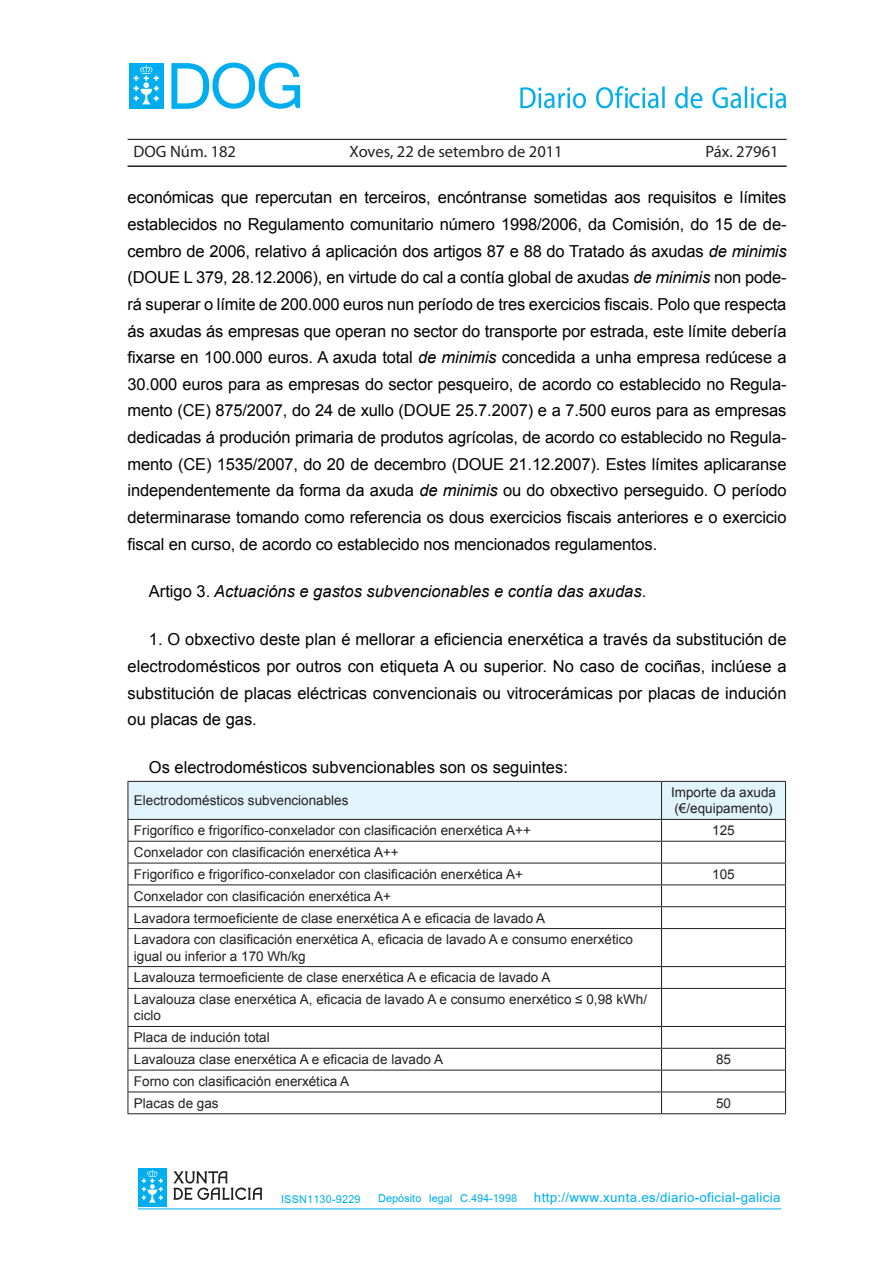
<style>
.page{position:relative;width:893px;height:1263px;background:#fff}
.page>*{position:absolute;margin:0;border:0;box-sizing:border-box;transform-origin:0 0}
.t1{font:21.15px "Kartika";letter-spacing:.015em;color:#00aeef}
.DOG_BASE_SANGRIA{font:16.5px/26.7px "Arial";color:#000001;text-align:justify}
.DOG_BASE_SANGRIA-2{font:italic 16.5px "Arial";color:#000001}
.t2{font:16.5px "Myriad Pro";color:#231f20}
.t3{font:13.5px/16.2px "Arial";color:#231f20}
.s1{font-style:italic}
.s2{font-style:normal}
.s3{font-size:17.25px}
</style>
<div class="page">
<hr style="left:128px;top:139px;width:659px;height:1px;background:#231f20">
<hr style="left:128px;top:165px;width:659px;height:2px;background:#231f20">
<svg style="left:520px;top:86px;width:266px;height:22px"></svg>
<div style="left:129px;top:63px;width:35px;height:46px;background:#00aeef"></div>
<svg style="left:134px;top:65px;width:25px;height:39px"></svg>
<svg style="left:171px;top:63px;width:129px;height:46px"></svg>
<div style="left:138px;top:1168px;width:29px;height:38px;background:#00aeef"></div>
<svg style="left:142px;top:1170px;width:21px;height:32px"></svg>
<svg style="left:173px;top:1171px;width:89px;height:29px"></svg>
<hr style="left:138px;top:1208px;width:643px;height:1px;background:#00aeef">
<svg style="left:128px;top:781px;width:658px;height:147px"></svg>
<hr style="left:128px;top:928px;width:534px;height:1px;background:#231f20">
<hr style="left:128px;top:929px;width:1px;height:37px;background:#231f20">
<hr style="left:662px;top:928px;width:124px;height:1px;background:#231f20">
<hr style="left:661px;top:929px;width:1px;height:37px;background:#231f20">
<hr style="left:785px;top:929px;width:1px;height:37px;background:#231f20">
<hr style="left:128px;top:966px;width:534px;height:1px;background:#231f20">
<svg style="left:128px;top:967px;width:1px;height:21px"></svg>
<hr style="left:662px;top:966px;width:124px;height:1px;background:#231f20">
<svg style="left:661px;top:967px;width:1px;height:21px"></svg>
<svg style="left:785px;top:967px;width:1px;height:21px"></svg>
<hr style="left:128px;top:988px;width:534px;height:1px;background:#231f20">
<hr style="left:128px;top:989px;width:1px;height:37px;background:#231f20">
<hr style="left:662px;top:988px;width:124px;height:1px;background:#231f20">
<hr style="left:661px;top:989px;width:1px;height:37px;background:#231f20">
<hr style="left:785px;top:989px;width:1px;height:37px;background:#231f20">
<hr style="left:128px;top:1026px;width:534px;height:1px;background:#231f20">
<hr style="left:662px;top:1026px;width:124px;height:1px;background:#231f20">
<hr style="left:128px;top:1048px;width:534px;height:1px;background:#231f20">
<hr style="left:662px;top:1048px;width:124px;height:1px;background:#231f20">
<hr style="left:128px;top:1070px;width:534px;height:1px;background:#231f20">
<hr style="left:662px;top:1070px;width:124px;height:1px;background:#231f20">
<hr style="left:128px;top:1091px;width:534px;height:1px;background:#231f20">
<svg style="left:128px;top:1027px;width:1px;height:86px"></svg>
<hr style="left:662px;top:1091px;width:124px;height:1px;background:#231f20">
<svg style="left:661px;top:1027px;width:1px;height:86px"></svg>
<svg style="left:785px;top:1027px;width:1px;height:86px"></svg>
<hr style="left:128px;top:1113px;width:534px;height:1px;background:#231f20">
<hr style="left:662px;top:1113px;width:124px;height:1px;background:#231f20">
<p class="t2" style="left:134px;top:141px;width:104px">DOG Núm. 182</p>
<p class="t2" style="left:349px;top:141px;width:215px">Xoves, 22 de setembro de 2011</p>
<p class="t2" style="left:705px;top:141px;width:75px">Páx. 27961</p>
<p class="DOG_BASE_SANGRIA" style="left:128px;top:184px;width:661px">económicas que repercutan en terceiros, encóntranse sometidas aos requisitos e límites establecidos no Regulamento comunitario número 1998/2006, da Comisión, do 15 de de&shy;cembro de 2006, relativo á aplicación dos artigos 87 e 88 do Tratado ás axudas <span class="s1">de minimis </span>(DOUE L 379, 28.12.2006), en virtude do cal a contía global de axudas <span class="s1">de minimis</span> non pode&shy;rá superar o límite de 200.000 euros nun período de tres exercicios fiscais. Polo que respecta ás axudas ás empresas que operan no sector do transporte por estrada, este límite debería fixarse en 100.000 euros. A axuda total <span class="s1">de minimis</span> concedida a unha empresa redúcese a 30.000 euros para as empresas do sector pesqueiro, de acordo co establecido no Regula&shy;mento (CE) 875/2007, do 24 de xullo (DOUE 25.7.2007) e a 7.500 euros para as empresas dedicadas á produción primaria de produtos agrícolas, de acordo co establecido no Regula&shy;mento (CE) 1535/2007, do 20 de decembro (DOUE 21.12.2007). Estes límites aplicaranse independentemente da forma da axuda <span class="s1">de minimis</span> ou do obxectivo perseguido. O período determinarase tomando como referencia os dous exercicios fiscais anteriores e o exercicio fiscal en curso, de acordo co establecido nos mencionados regulamentos.</p>
<p class="DOG_BASE_SANGRIA-2" style="left:149px;top:581px;width:499px"><span class="s2">Artigo 3.</span> Actuacións e gastos subvencionables e contía das axudas<span class="s2">.</span></p>
<p class="DOG_BASE_SANGRIA" style="left:128px;top:626px;width:661px;text-indent:21px">1. O obxectivo deste plan é mellorar a eficiencia enerxética a través da substitución de electrodomésticos por outros con etiqueta A ou superior. No caso de cociñas, inclúese a substitución de placas eléctricas convencionais ou vitrocerámicas por placas de indución ou placas de gas.</p>
<p class="DOG_BASE_SANGRIA" style="left:149px;top:754px;width:421px">Os electrodomésticos subvencionables son os seguintes:</p>
<p class="t3" style="left:134px;top:793px;width:216px">Electrodomésticos subvencionables</p>
<p class="t3" style="left:671px;top:784px;width:107px">Importe da axuda (€/equipamento)</p>
<p class="t3" style="left:134px;top:822px;width:398px">Frigorífico e frigorífico-conxelador con clasificación enerxética A++</p>
<p class="t3" style="left:712px;top:822px;width:24px">125</p>
<p class="t3" style="left:134px;top:844px;width:266px">Conxelador con clasificación enerxética A++</p>
<p class="t3" style="left:134px;top:866px;width:391px">Frigorífico e frigorífico-conxelador con clasificación enerxética A+</p>
<p class="t3" style="left:712px;top:866px;width:24px">105</p>
<p class="t3" style="left:134px;top:888px;width:259px">Conxelador con clasificación enerxética A+</p>
<p class="t3" style="left:134px;top:910px;width:413px">Lavadora termoeficiente de clase enerxética A e eficacia de lavado A</p>
<p class="t3" style="left:134px;top:932px;width:501px">Lavadora con clasificación enerxética A, eficacia de lavado A e consumo enerxético igual ou inferior a 170 Wh/kg</p>
<p class="t3" style="left:134px;top:970px;width:418px">Lavalouza termoeficiente de clase enerxética A e eficacia de lavado A</p>
<p class="t3" style="left:134px;top:991px;width:515px">Lavalouza clase enerxética A, eficacia de lavado A e consumo enerxético ≤ 0,98 kWh/ ciclo</p>
<p class="t3" style="left:134px;top:1029px;width:137px">Placa de indución total</p>
<p class="t3" style="left:134px;top:1051px;width:311px">Lavalouza clase enerxética A e eficacia de lavado A</p>
<p class="t3" style="left:716px;top:1051px;width:17px">85</p>
<p class="t3" style="left:134px;top:1073px;width:217px">Forno con clasificación enerxética A</p>
<p class="t3" style="left:134px;top:1095px;width:86px">Placas de gas</p>
<p class="t3" style="left:716px;top:1095px;width:17px">50</p>
<p class="t1" style="left:281px;top:1187px;width:501px"><span class="s3">ISSN1130-9229 Depósito legal C.494-1998</span> http://www.xunta.es/diario-oficial-galicia</p>
</div>
